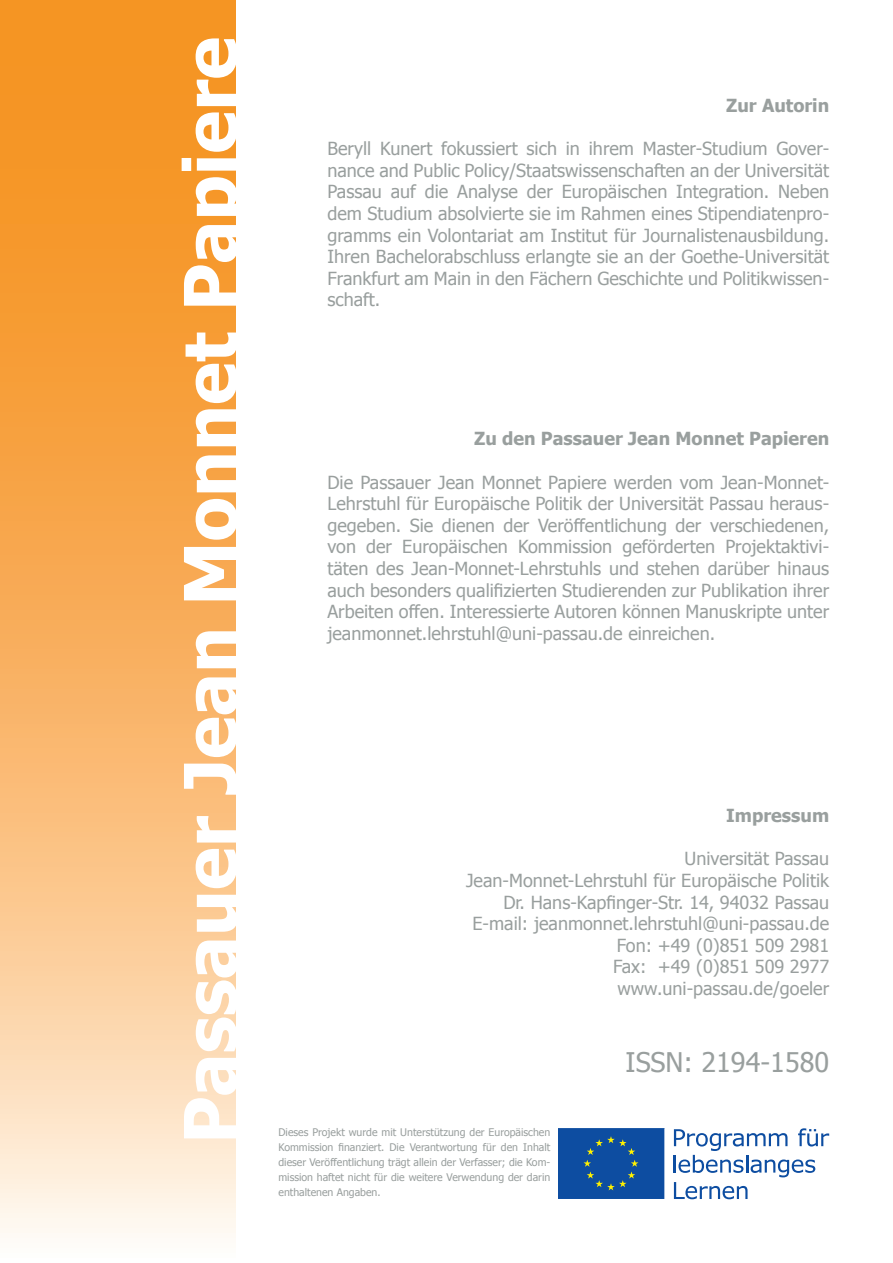
<style>
.page{position:relative;width:893px;height:1263px;background:#fff}
.page>*{position:absolute;margin:0;border:0;box-sizing:border-box;transform-origin:0 0}
.t1{font:700 72px "Tahoma";color:#fff}
.t2{font:27px "Tahoma";color:#999f9e}
.t3{font:18px/21.6px "Tahoma";color:#999f9e;text-align:justify}
.t4{font:700 18px "Tahoma";color:#999f9e}
.t5{font:10.5px/15px "Tahoma";color:#999f9e;text-align:justify}
</style>
<div class="page">
<svg style="left:558px;top:1128px;width:107px;height:71px;background:#15529d"></svg>
<svg style="left:674px;top:1128px;width:155px;height:71px"></svg>
<svg style="left:1px;top:1px;width:234px;height:1232px;background:#f8b568"></svg>
<p class="t1" style="left:160px;top:1144px;width:1108px;rotate:-90deg">Passauer Jean Monnet Papiere</p>
<p class="t4" style="left:726px;top:93px;width:105px">Zur Autorin</p>
<p class="t3" style="left:327px;top:137px;width:503px">Beryll Kunert fokussiert sich in ihrem Master-Studium Gover&shy;nance and Public Policy/Staatswissenschaften an der Universität Passau auf die Analyse der Europäischen Integration. Neben dem Studium absolvierte sie im Rahmen eines Stipendiatenpro&shy;gramms ein Volontariat am Institut für Journalistenausbildung.<br>Ihren Bachelorabschluss erlangte sie an der Goethe-Universität Frankfurt am Main in den Fächern Geschichte und Politikwissen&shy;schaft.</p>
<p class="t4" style="left:474px;top:426px;width:357px">Zu den Passauer Jean Monnet Papieren</p>
<p class="t3" style="left:327px;top:470px;width:503px">Die Passauer Jean Monnet Papiere werden vom Jean-Monnet-Lehrstuhl für Europäische Politik der Universität Passau heraus&shy;gegeben. Sie dienen der Veröffentlichung der verschiedenen, von der Europäischen Kommission geförderten Projektaktivi&shy;täten des Jean-Monnet-Lehrstuhls und stehen darüber hinaus auch besonders qualifizierten Studierenden zur Publikation ihrer Arbeiten offen. Interessierte Autoren können Manuskripte unter jeanmonnet.lehrstuhl@uni-passau.de einreichen.</p>
<p class="t4" style="left:726px;top:803px;width:104px">Impressum</p>
<p class="t3" style="left:685px;top:847px;width:146px">Universität Passau</p>
<p class="t3" style="left:466px;top:869px;width:365px">Jean-Monnet-Lehrstuhl für Europäische Politik</p>
<p class="t3" style="left:503px;top:890px;width:327px">Dr. Hans-Kapfinger-Str. 14, 94032 Passau</p>
<p class="t3" style="left:472px;top:912px;width:358px">E-mail: jeanmonnet.lehrstuhl@uni-passau.de</p>
<p class="t3" style="left:617px;top:933px;width:214px">Fon: +49 (0)851 509 2981</p>
<p class="t3" style="left:613px;top:955px;width:218px">Fax: +49 (0)851 509 2977</p>
<p class="t3" style="left:618px;top:977px;width:213px">www.uni-passau.de/goeler</p>
<p class="t5" style="left:278px;top:1124px;width:273px">Dieses Projekt wurde mit Unterstützung der Europäischen Kommission finanziert. Die Verantwortung für den Inhalt dieser Veröffentlichung trägt allein der Verfasser; die Kom&shy;mission haftet nicht für die weitere Verwendung der darin enthaltenen Angaben.</p>
<p class="t2" style="left:626px;top:1044px;width:205px">ISSN: 2194-1580</p>
</div>
